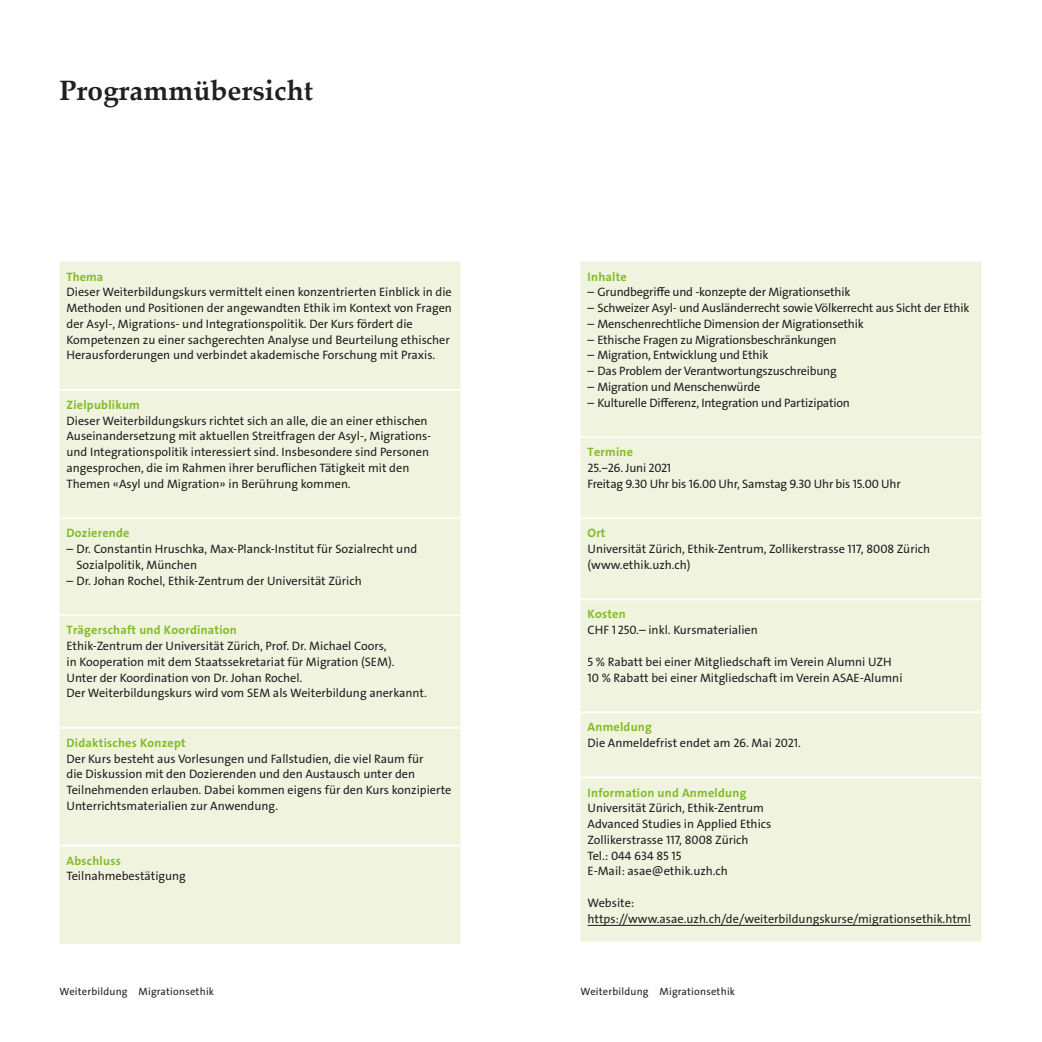
<style>
.page{position:relative;width:1042px;height:1042px;background:#fff}
.page>*{position:absolute;margin:0;border:0;box-sizing:border-box;transform-origin:0 0}
.Titel{font:700 28px "Palatino Linotype";color:#231f20}
.Tabellen_Zellentext{font:12.25px/15.8px "The Sans LP5 Plain";color:#231f20}
.Tabellen_Zellentitel{font:12.25px "The Sans LP7 Bld";letter-spacing:.02em;color:#82bb27}
.Tabelle_Titel_Text{font:12.25px "The Sans LP7 Bld";color:#82bb27}
.Fusszeile{font:10.5px "The Sans LP5 Plain";letter-spacing:.02em;color:#231f20}
</style>
<div class="page">
<div style="left:60px;top:261px;width:400px;height:683px;background:#f0f4df"></div>
<hr style="left:60px;top:389px;width:400px;height:2px;background:#fff">
<hr style="left:60px;top:517px;width:400px;height:2px;background:#fff">
<hr style="left:60px;top:614px;width:400px;height:2px;background:#fff">
<hr style="left:60px;top:727px;width:400px;height:2px;background:#fff">
<hr style="left:60px;top:844px;width:400px;height:2px;background:#fff">
<div style="left:580px;top:261px;width:401px;height:680px;background:#f0f4df"></div>
<hr style="left:580px;top:436px;width:401px;height:2px;background:#fff">
<hr style="left:580px;top:517px;width:401px;height:2px;background:#fff">
<hr style="left:580px;top:598px;width:401px;height:2px;background:#fff">
<hr style="left:580px;top:711px;width:401px;height:2px;background:#fff">
<hr style="left:580px;top:776px;width:401px;height:2px;background:#fff">
<hr style="left:587px;top:925px;width:384px;height:1px;background:#231f20">
<p class="Titel" style="left:60px;top:70px;width:255px">Programmübersicht</p>
<p class="Tabelle_Titel_Text" style="left:67px;top:268px;width:38px">Thema</p>
<p class="Tabellen_Zellentext" style="left:67px;top:284px;width:387px">Dieser Weiterbildungskurs vermittelt einen konzentrierten Einblick in die Methoden und Positionen der angewandten Ethik im Kontext von Fragen der Asyl-, Migrations- und Integrationspolitik. Der Kurs fördert die Kompetenzen zu einer sachgerechten Analyse und Beurteilung ethischer Herausforderungen und verbindet akademische Forschung mit Praxis.</p>
<p class="Tabellen_Zellentitel" style="left:67px;top:397px;width:75px">Zielpublikum</p>
<p class="Tabellen_Zellentext" style="left:67px;top:413px;width:366px">Dieser Weiterbildungskurs richtet sich an alle, die an einer ethischen Auseinandersetzung mit aktuellen Streitfragen der Asyl-, Migrations&shy;und Integrationspolitik interessiert sind. Insbesondere sind Personen angesprochen, die im Rahmen ihrer beruflichen Tätigkeit mit den Themen «Asyl und Migration» in Berührung kommen.</p>
<p class="Tabellen_Zellentitel" style="left:67px;top:525px;width:64px">Dozierende</p>
<p class="Tabellen_Zellentext" style="left:76px;top:541px;width:342px;text-indent:-10px">– Dr. Constantin Hruschka, Max-Planck-Institut für Sozialrecht und<br>Sozialpolitik, München</p>
<p class="Tabellen_Zellentext" style="left:67px;top:573px;width:297px">– Dr. Johan Rochel, Ethik-Zentrum der Universität Zürich</p>
<p class="Tabellen_Zellentitel" style="left:67px;top:622px;width:172px">Trägerschaft und Koordination</p>
<p class="Tabellen_Zellentext" style="left:67px;top:638px;width:322px">Ethik-Zentrum der Universität Zürich, Prof. Dr. Michael Coors,</p>
<p class="Tabellen_Zellentext" style="left:67px;top:654px;width:329px">in Kooperation mit dem Staatssekretariat für Migration (SEM).</p>
<p class="Tabellen_Zellentext" style="left:67px;top:669px;width:237px">Unter der Koordination von Dr. Johan Rochel.</p>
<p class="Tabellen_Zellentext" style="left:67px;top:685px;width:362px">Der Weiterbildungskurs wird vom SEM als Weiterbildung anerkannt.</p>
<p class="Tabellen_Zellentitel" style="left:67px;top:735px;width:121px">Didaktisches Konzept</p>
<p class="Tabellen_Zellentext" style="left:67px;top:751px;width:358px">Der Kurs besteht aus Vorlesungen und Fallstudien, die viel Raum für</p>
<p class="Tabellen_Zellentext" style="left:67px;top:766px;width:386px">die Diskussion mit den Dozierenden und den Austausch unter den<br>Teilnehmenden erlauben. Dabei kommen eigens für den Kurs konzipierte<br>Unterrichtsmaterialien zur Anwendung.</p>
<p class="Tabellen_Zellentitel" style="left:67px;top:852px;width:56px">Abschluss</p>
<p class="Tabellen_Zellentext" style="left:67px;top:868px;width:121px">Teilnahmebestätigung</p>
<p class="Tabellen_Zellentitel" style="left:587px;top:268px;width:41px">Inhalte</p>
<p class="Tabellen_Zellentext" style="left:587px;top:284px;width:264px">– Grundbegriffe und -konzepte der Migrationsethik</p>
<p class="Tabellen_Zellentext" style="left:587px;top:300px;width:383px">– Schweizer Asyl- und Ausländerrecht sowie Völkerrecht aus Sicht der Ethik</p>
<p class="Tabellen_Zellentext" style="left:587px;top:316px;width:278px">– Menschenrechtliche Dimension der Migrationsethik</p>
<p class="Tabellen_Zellentext" style="left:587px;top:332px;width:250px">– Ethische Fragen zu Migrationsbeschränkungen</p>
<p class="Tabellen_Zellentext" style="left:587px;top:347px;width:182px">– Migration, Entwicklung und Ethik</p>
<p class="Tabellen_Zellentext" style="left:587px;top:363px;width:251px">– Das Problem der Verantwortungszuschreibung</p>
<p class="Tabellen_Zellentext" style="left:587px;top:379px;width:174px">– Migration und Menschenwürde</p>
<p class="Tabellen_Zellentext" style="left:587px;top:395px;width:264px">– Kulturelle Differenz, Integration und Partizipation</p>
<p class="Tabellen_Zellentitel" style="left:587px;top:444px;width:47px">Termine</p>
<p class="Tabellen_Zellentext" style="left:587px;top:460px;width:85px">25.‒26. Juni 2021</p>
<p class="Tabellen_Zellentext" style="left:587px;top:476px;width:315px">Freitag 9.30 Uhr bis 16.00 Uhr, Samstag 9.30 Uhr bis 15.00 Uhr</p>
<p class="Tabellen_Zellentitel" style="left:587px;top:525px;width:20px">Ort</p>
<p class="Tabellen_Zellentext" style="left:587px;top:541px;width:344px">Universität Zürich, Ethik-Zentrum, Zollikerstrasse 117, 8008 Zürich</p>
<p class="Tabellen_Zellentext" style="left:587px;top:557px;width:105px">(www.ethik.uzh.ch)</p>
<p class="Tabellen_Zellentitel" style="left:587px;top:606px;width:40px">Kosten</p>
<p class="Tabellen_Zellentext" style="left:587px;top:622px;width:172px">CHF 1250.– inkl. Kursmaterialien</p>
<p class="Tabellen_Zellentext" style="left:587px;top:654px;width:306px">5 % Rabatt bei einer Mitgliedschaft im Verein Alumni UZH</p>
<p class="Tabellen_Zellentext" style="left:587px;top:669px;width:316px">10 % Rabatt bei einer Mitgliedschaft im Verein ASAE-Alumni</p>
<p class="Tabellen_Zellentitel" style="left:587px;top:719px;width:66px">Anmeldung</p>
<p class="Tabellen_Zellentext" style="left:587px;top:735px;width:215px">Die Anmeldefrist endet am 26. Mai 2021.</p>
<p class="Tabellen_Zellentitel" style="left:587px;top:784px;width:160px">Information und Anmeldung</p>
<p class="Tabellen_Zellentext" style="left:587px;top:800px;width:178px">Universität Zürich, Ethik-Zentrum</p>
<p class="Tabellen_Zellentext" style="left:587px;top:816px;width:185px">Advanced Studies in Applied Ethics</p>
<p class="Tabellen_Zellentext" style="left:587px;top:832px;width:163px">Zollikerstrasse 117, 8008 Zürich</p>
<p class="Tabellen_Zellentext" style="left:587px;top:847px;width:95px">Tel.: 044 634 85 15</p>
<p class="Tabellen_Zellentext" style="left:587px;top:863px;width:142px">E-Mail: asae@ethik.uzh.ch</p>
<p class="Tabellen_Zellentext" style="left:587px;top:895px;width:48px">Website:</p>
<p class="Tabellen_Zellentext" style="left:587px;top:910px;width:385px">https://www.asae.uzh.ch/de/weiterbildungskurse/migrationsethik.html</p>
<p class="Fusszeile" style="left:60px;top:985px;width:156px">Weiterbildung Migrationsethik</p>
<p class="Fusszeile" style="left:580px;top:985px;width:156px">Weiterbildung Migrationsethik</p>
</div>
